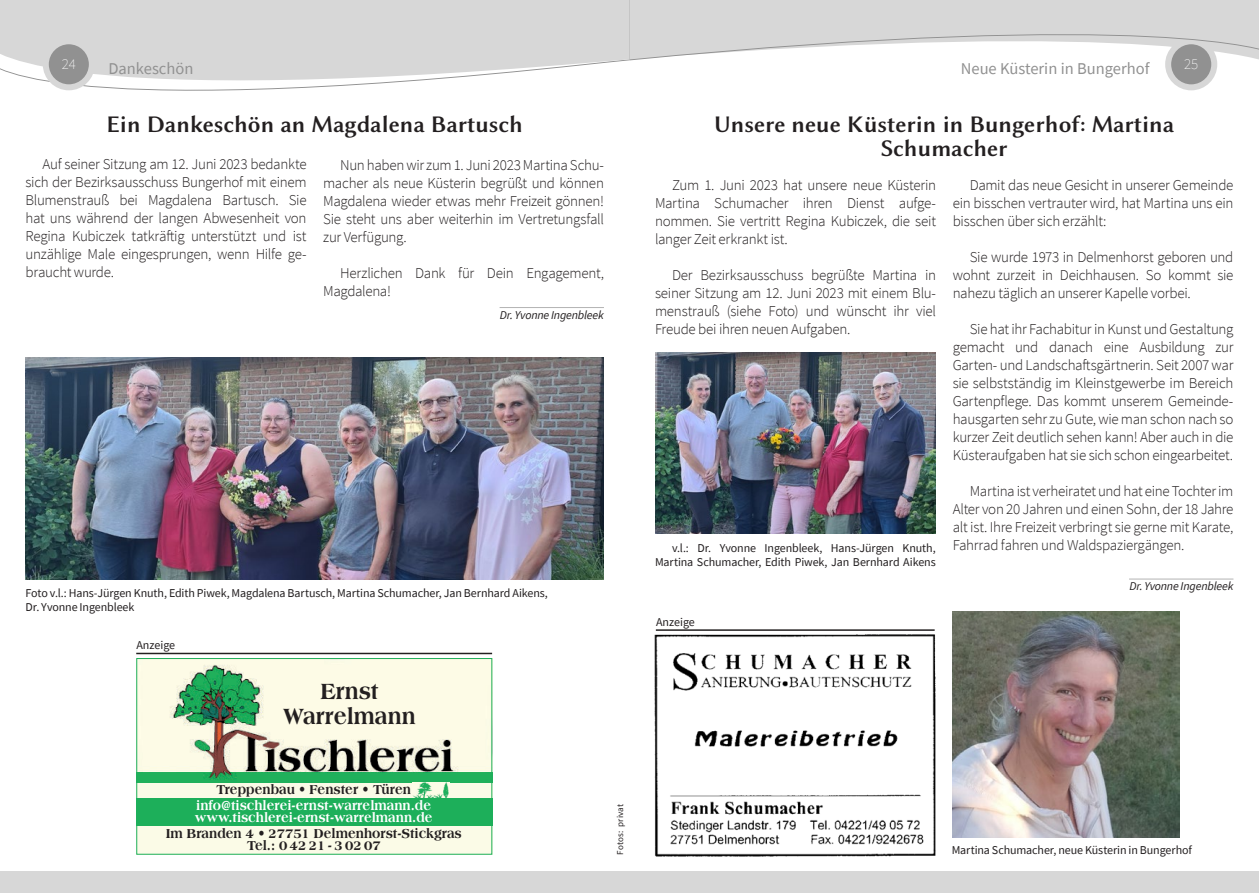
<style>
.page{position:relative;width:1259px;height:893px;background:#fff}
.page>*{position:absolute;margin:0;border:0;box-sizing:border-box;transform-origin:0 0}
.GB_Überschrift{font:24px/24px "Lin Biolinum OB";color:#231f20;text-align:center}
.t1{font:800 23.55px/25px "Americana Std";color:#231f20;text-align:center;scale:.89 1}
.GB_Seitenüberschrift{font:16.5px "Source Sans Pro";color:#919191}
.GB_Text{font:300 15px/18px "Source Sans Pro";letter-spacing:-.02em;color:#231f20;text-align:justify}
.t2{font:200 15px "Source Sans Pro";color:#fff}
.t3{font:800 13.8px/11.9px "Americana Std";color:#231f20;text-align:center;scale:.89 1}
.t4{font:800 13.8px/11.9px "Americana Std";color:#fff;scale:.89 1}
.GB_Text-2{font:12px/14.4px "Source Sans Pro";letter-spacing:-.01em;color:#231f20;text-align:right}
.GB_Verfasser{font:italic 12px "Source Sans Pro";letter-spacing:-.015em;color:#231f20}
.GB_Hinweiskasten_Blo{font:12px "Source Sans Pro";color:#231f20}
.GB_Fototext_links{font:9px "Source Sans Pro";letter-spacing:.02em;color:#231f20}
</style>
<div class="page">
<svg style="left:0;top:0;width:629px;height:91px;fill:#d7d7d7"></svg>
<div style="left:46px;top:41px;width:46px;height:46px;background:#919191;border-radius:50%"></div>
<div style="left:43px;top:38px;width:52px;height:52px;border:6px solid #d7d7d7;border-radius:50%"></div>
<div style="left:1168px;top:41px;width:46px;height:46px;background:#919191;border-radius:50%"></div>
<div style="left:1165px;top:38px;width:52px;height:52px;border:6px solid #d7d7d7;border-radius:50%"></div>
<svg style="left:629px;top:0;width:630px;height:63px"></svg>
<div style="left:0;top:872px;width:629px;height:21px;background:#d7d7d7"></div>
<div style="left:629px;top:872px;width:630px;height:21px;background:#d7d7d7"></div>
<hr style="left:499px;top:307px;width:105px;height:1px;background:#b3b3b3">
<div style="left:136px;top:658px;width:356px;height:197px;background:#fbfbe7"></div>
<img style="left:138px;top:665px;width:352px;height:117px">
<img style="left:412px;top:783px;width:37px;height:15px">
<div style="left:136px;top:798px;width:356px;height:28px;background:#1daf5a"></div>
<div style="left:136px;top:658px;width:356px;height:197px;border:1px solid #1daf5a"></div>
<hr style="left:136px;top:653px;width:356px;height:1px;background:#231f20">
<img style="left:26px;top:358px;width:578px;height:221px">
<img style="left:655px;top:353px;width:280px;height:181px">
<hr style="left:1129px;top:579px;width:104px;height:1px;background:#b3b3b3">
<img style="left:952px;top:611px;width:227px;height:227px">
<img style="left:654px;top:629px;width:282px;height:228px">
<hr style="left:656px;top:629px;width:278px;height:2px;background:#231f20">
<p class="t2" style="left:62px;top:55px;width:16px">24</p>
<p class="t2" style="left:1184px;top:55px;width:16px">25</p>
<p class="GB_Seitenüberschrift" style="left:960px;top:58px;width:190px">Neue Küsterin in Bungerhof</p>
<p class="GB_Seitenüberschrift" style="left:108px;top:58px;width:86px">Dankeschön</p>
<p class="GB_Überschrift" style="left:106px;top:112px;width:418px">Ein Dankeschön an Magdalena Bartusch</p>
<p class="GB_Text" style="left:26px;top:155px;width:283px;text-indent:17px">Auf seiner Sitzung am 12. Juni 2023 bedankte sich der Bezirksausschuss Bungerhof mit einem Blumenstrauß bei Magdalena Bartusch. Sie hat uns während der langen Abwesenheit von Regina Kubiczek tatkräftig unterstützt und ist unzählige Male eingesprungen, wenn Hilfe ge&shy;braucht wurde.</p>
<p class="GB_Text" style="left:323px;top:156px;width:282px;text-indent:17px">Nun haben wir zum 1. Juni 2023 Martina Schu&shy;macher als neue Küsterin begrüßt und können Magdalena wieder etwas mehr Freizeit gönnen!<br>Sie steht uns aber weiterhin im Vertretungsfall zur Verfügung.</p>
<p class="GB_Text" style="left:323px;top:264px;width:282px;text-indent:17px">Herzlichen Dank für Dein Engagement,<br>Magdalena!</p>
<p class="GB_Verfasser" style="left:500px;top:307px;width:106px">Dr. Yvonne Ingenbleek</p>
<p class="GB_Text-2" style="left:26px;top:585px;width:524px">Foto v.l.: Hans-Jürgen Knuth, Edith Piwek, Magdalena Bartusch, Martina Schumacher, Jan Bernhard Aikens,</p>
<p class="GB_Text-2" style="left:26px;top:600px;width:110px">Dr. Yvonne Ingenbleek</p>
<p class="GB_Hinweiskasten_Blo" style="left:136px;top:637px;width:40px">Anzeige</p>
<p class="t1" style="left:283px;top:678px;width:150px">Ernst<br>Warrelmann</p>
<p class="t3" style="left:216px;top:783px;width:220px">Treppenbau • Fenster • Türen</p>
<p class="t3" style="left:166px;top:827px;width:334px">Im Branden 4 • 27751 Delmenhorst-Stickgras<br>Tel.: 0 42 21 - 3 02 07</p>
<p class="t4" style="left:195px;top:800px;width:269px">info@tischlerei-ernst-warrelmann.de www.tischlerei-ernst-warrelmann.de</p>
<p class="GB_Fototext_links" style="left:614px;top:855px;width:52px;rotate:-90deg">Fotos: privat</p>
<p class="GB_Überschrift" style="left:714px;top:112px;width:462px">Unsere neue Küsterin in Bungerhof: Martina<br>Schumacher</p>
<p class="GB_Text" style="left:655px;top:176px;width:283px;text-indent:17px">Zum 1. Juni 2023 hat unsere neue Küsterin Martina Schumacher ihren Dienst aufge&shy;nommen. Sie vertritt Regina Kubiczek, die seit langer Zeit erkrankt ist.</p>
<p class="GB_Text" style="left:655px;top:266px;width:283px;text-indent:17px">Der Bezirksausschuss begrüßte Martina in seiner Sitzung am 12. Juni 2023 mit einem Blu&shy;menstrauß (siehe Foto) und wünscht ihr viel Freude bei ihren neuen Aufgaben.</p>
<p class="GB_Text" style="left:952px;top:176px;width:282px;text-indent:17px">Damit das neue Gesicht in unserer Gemeinde ein bisschen vertrauter wird, hat Martina uns ein bisschen über sich erzählt:</p>
<p class="GB_Text" style="left:952px;top:248px;width:282px;text-indent:17px">Sie wurde 1973 in Delmenhorst geboren und wohnt zurzeit in Deichhausen. So kommt sie nahezu täglich an unserer Kapelle vorbei.</p>
<p class="GB_Text" style="left:952px;top:320px;width:282px;text-indent:17px">Sie hat ihr Fachabitur in Kunst und Gestaltung gemacht und danach eine Ausbildung zur Garten- und Landschaftsgärtnerin. Seit 2007 war sie selbstständig im Kleinstgewerbe im Bereich Gartenpflege. Das kommt unserem Gemeinde&shy;hausgarten sehr zu Gute, wie man schon nach so kurzer Zeit deutlich sehen kann! Aber auch in die Küsteraufgaben hat sie sich schon eingearbeitet.</p>
<p class="GB_Text" style="left:952px;top:482px;width:282px;text-indent:17px">Martina ist verheiratet und hat eine Tochter im Alter von 20 Jahren und einen Sohn, der 18 Jahre alt ist. Ihre Freizeit verbringt sie gerne mit Karate, Fahrrad fahren und Waldspaziergängen.</p>
<p class="GB_Verfasser" style="left:1129px;top:579px;width:106px">Dr. Yvonne Ingenbleek</p>
<p class="GB_Text-2" style="left:655px;top:540px;width:282px">v.l.: Dr. Yvonne Ingenbleek, Hans-Jürgen Knuth,<br>Martina Schumacher, Edith Piwek, Jan Bernhard Aikens</p>
<p class="GB_Hinweiskasten_Blo" style="left:656px;top:614px;width:40px">Anzeige</p>
<p class="GB_Text-2" style="left:951px;top:843px;width:242px">Martina Schumacher, neue Küsterin in Bungerhof</p>
</div>
